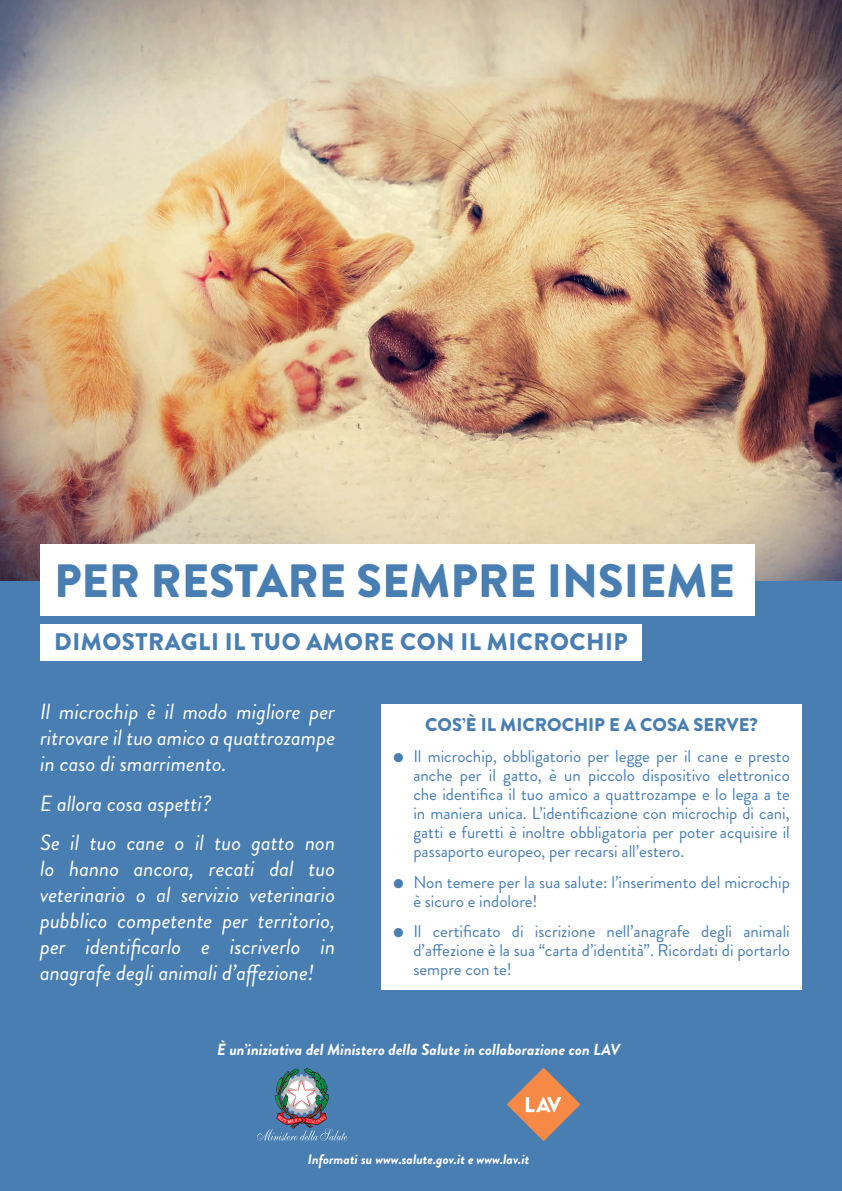
<style>
.page{position:relative;width:842px;height:1191px;background:#fff}
.page>*{position:absolute;margin:0;border:0;box-sizing:border-box;transform-origin:0 0}
.t1{font:900 46.7px "Brandon Grotesque";color:#497eb2}
.t2{font:900 24px "Brandon Grotesque";letter-spacing:.02em;color:#497eb2}
.t3{font:italic 22px/26px "Brandon Grotesque";color:#fff;text-align:justify}
.t4{font:900 18.4px "Brandon Grotesque";color:#497eb2}
.t5{font:17px/19px "Brandon Grotesque";color:#497eb2;text-align:justify}
.t6{font:italic 700 16px "Brandon Grotesque";color:#fff}
.t7{font:italic 700 13.8px "Brandon Grotesque";color:#fff}
</style>
<div class="page">
<div style="left:0;top:501px;width:842px;height:690px;background:#497eb2"></div>
<img style="left:0;top:0;width:842px;height:581px">
<div style="left:40px;top:544px;width:715px;height:72px;background:#fff"></div>
<div style="left:40px;top:624px;width:601px;height:36px;background:#fff"></div>
<div style="left:381px;top:704px;width:421px;height:285px;background:#fff"></div>
<svg style="left:507px;top:1068px;width:73px;height:72px"></svg>
<svg style="left:257px;top:1068px;width:90px;height:72px"></svg>
<p class="t1" style="left:54px;top:547px;width:682px">PER RESTARE SEMPRE INSIEME</p>
<p class="t2" style="left:54px;top:625px;width:575px">DIMOSTRAGLI IL TUO AMORE CON IL MICROCHIP</p>
<p class="t3" style="left:40px;top:699px;width:297px">Il microchip è il modo migliore per ritrovare il tuo amico a quattrozampe in caso di smarrimento.</p>
<p class="t3" style="left:40px;top:790px;width:173px">E allora cosa aspetti?</p>
<p class="t3" style="left:40px;top:830px;width:297px">Se il tuo cane o il tuo gatto non lo hanno ancora, recati dal tuo veterinario o al servizio veterinario pubblico competente per territorio, per identificarlo e iscriverlo in anagrafe degli animali d’affezione!</p>
<p class="t4" style="left:425px;top:711px;width:334px">COS’È IL MICROCHIP E A COSA SERVE?</p>
<p class="t5" style="left:413px;top:746px;width:378px;text-indent:-20px">● Il microchip, obbligatorio per legge per il cane e presto anche per il gatto, è un piccolo dispositivo elettronico che identifica il tuo amico a quattrozampe e lo lega a te in maniera unica. L’identificazione con microchip di cani, gatti e furetti è inoltre obbligatoria per poter acquisire il passaporto europeo, per recarsi all’estero.</p>
<p class="t5" style="left:413px;top:872px;width:378px;text-indent:-20px">● Non temere per la sua salute: l’inserimento del microchip è sicuro e indolore!</p>
<p class="t5" style="left:413px;top:922px;width:378px;text-indent:-20px">● Il certificato di iscrizione nell’anagrafe degli animali d’affezione è la sua “carta d’identità”. Ricordati di portarlo sempre con te!</p>
<p class="t6" style="left:217px;top:1038px;width:404px">È un’iniziativa del Ministero della Salute in collaborazione con LAV</p>
<p class="t7" style="left:308px;top:1149px;width:223px">Informati su www.salute.gov.it e www.lav.it</p>
</div>
